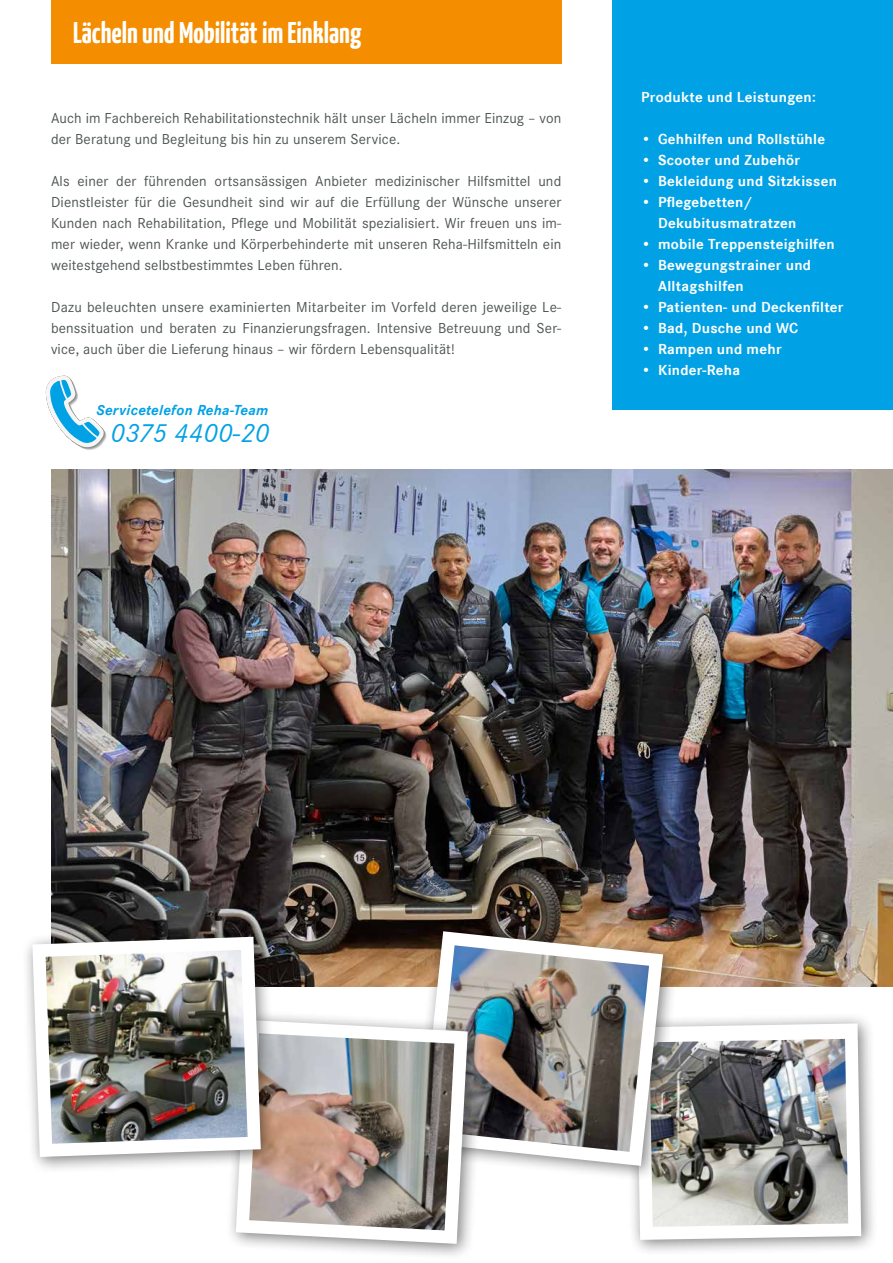
<style>
.page{position:relative;width:893px;height:1263px;background:#fff}
.page>*{position:absolute;margin:0;border:0;box-sizing:border-box;transform-origin:0 0}
.t1{font:700 30px "Yanone Kaffeesatz";color:#fff}
.t2{font:italic 27px "Corporate S";letter-spacing:.02em;color:#00a1e5}
.t3{font:15px/21px "Corporate S";letter-spacing:.01em;color:#4e5455;text-align:justify}
.t4{font:700 15px/21px "Corporate S";letter-spacing:.02em;color:#fff}
.t5{font:italic 700 15px "Corporate S";letter-spacing:.02em;color:#00a1e5}
</style>
<div class="page">
<img style="left:51px;top:469px;width:842px;height:517px">
<div style="left:626px;top:1013px;width:252px;height:244px;background:#000;opacity:.5"></div>
<svg style="left:636px;top:1023px;width:225px;height:217px"></svg>
<img style="left:649px;top:1039px;width:199px;height:188px">
<div style="left:411px;top:921px;width:269px;height:261px;background:#000;opacity:.5"></div>
<img style="left:421px;top:931px;width:242px;height:235px">
<img style="left:435px;top:945px;width:214px;height:207px">
<div style="left:51px;top:0;width:510px;height:64px;background:#f48e00"></div>
<svg style="left:46px;top:376px;width:61px;height:74px"></svg>
<div style="left:225px;top:1009px;width:259px;height:252px;background:#000;opacity:.5"></div>
<svg style="left:236px;top:1020px;width:232px;height:224px"></svg>
<img style="left:249px;top:1033px;width:205px;height:197px">
<div style="left:22px;top:926px;width:256px;height:248px;background:#000;opacity:.5"></div>
<svg style="left:32px;top:937px;width:229px;height:220px"></svg>
<img style="left:46px;top:950px;width:202px;height:194px">
<div style="left:612px;top:0;width:281px;height:410px;background:#00a1e5"></div>
<h1 class="t1" style="left:73px;top:14px;width:290px">Lächeln und Mobilität im Einklang</h1>
<p class="t3" style="left:51px;top:107px;width:512px">Auch im Fachbereich Rehabilitationstechnik hält unser Lächeln immer Einzug – von der Beratung und Begleitung bis hin zu unserem Service.</p>
<p class="t3" style="left:51px;top:170px;width:512px">Als einer der führenden ortsansässigen Anbieter medizinischer Hilfsmittel und Dienstleister für die Gesundheit sind wir auf die Erfüllung der Wünsche unserer Kunden nach Rehabilitation, Pflege und Mobilität spezialisiert. Wir freuen uns im&shy;mer wieder, wenn Kranke und Körperbehinderte mit unseren Reha-Hilfsmitteln ein weitestgehend selbstbestimmtes Leben führen.</p>
<p class="t3" style="left:51px;top:296px;width:512px">Dazu beleuchten unsere examinierten Mitarbeiter im Vorfeld deren jeweilige Le&shy;benssituation und beraten zu Finanzierungsfragen. Intensive Betreuung und Ser&shy;vice, auch über die Lieferung hinaus – wir fördern Lebensqualität!</p>
<p class="t5" style="left:97px;top:401px;width:173px">Servicetelefon Reha-Team</p>
<h2 class="t2" style="left:111px;top:418px;width:160px">0375 4400-20</h2>
<p class="t4" style="left:641px;top:86px;width:176px">Produkte und Leistungen:</p>
<p class="t4" style="left:641px;top:128px;width:186px">• Gehhilfen und Rollstühle</p>
<p class="t4" style="left:641px;top:149px;width:160px">• Scooter und Zubehör</p>
<p class="t4" style="left:641px;top:170px;width:197px">• Bekleidung und Sitzkissen</p>
<p class="t4" style="left:658px;top:191px;width:140px;text-indent:-17px">• Pflegebetten/<br>Dekubitusmatratzen</p>
<p class="t4" style="left:641px;top:233px;width:195px">• mobile Treppensteighilfen</p>
<p class="t4" style="left:658px;top:254px;width:155px;text-indent:-17px">• Bewegungstrainer und<br>Alltagshilfen</p>
<p class="t4" style="left:641px;top:296px;width:204px">• Patienten- und Deckenfilter</p>
<p class="t4" style="left:641px;top:317px;width:159px">• Bad, Dusche und WC</p>
<p class="t4" style="left:641px;top:338px;width:142px">• Rampen und mehr</p>
<p class="t4" style="left:641px;top:359px;width:101px">• Kinder-Reha</p>
</div>
